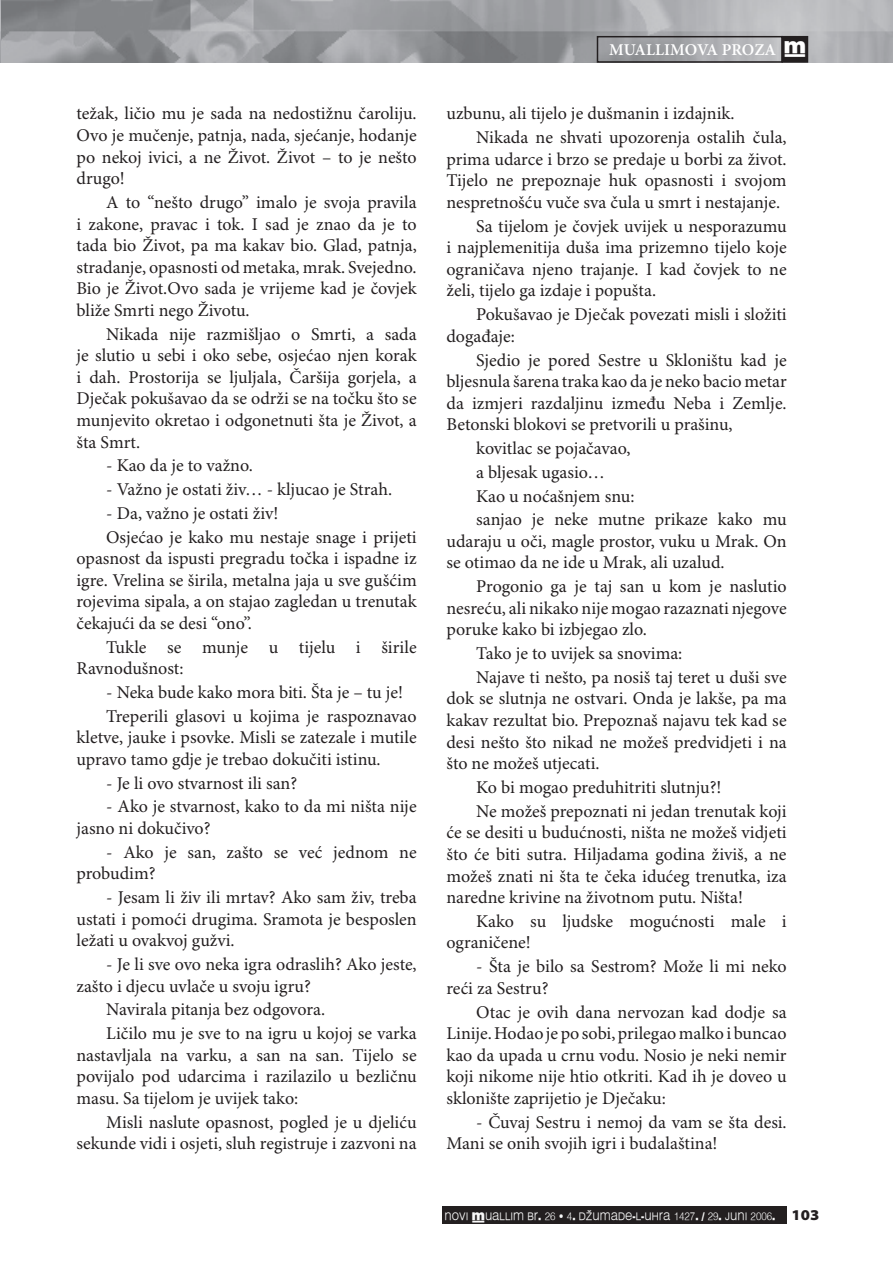
<style>
.page{position:relative;width:893px;height:1263px;background:#fff}
.page>*{position:absolute;margin:0;border:0;box-sizing:border-box;transform-origin:0 0}
.t1{font:18px/21.6px "Minion Pro";color:#231f20}
.t2{font:600 16.5px "Minion Pro";color:#fff}
.t3{font:10.8px "Muallim";color:#f9f9f9;scale:.91 1}
.s1{font-family:"Muallim";font-weight:400}
.s2{font-family:"Myriad Pro";font-weight:900;font-stretch:semi-expanded;font-size:15px;color:#231f20}
</style>
<div class="page">
<img style="left:0;top:0;width:893px;height:62px">
<div style="left:597px;top:36px;width:186px;height:27px;border:2px solid #231f20"></div>
<div style="left:782px;top:37px;width:25px;height:25px;background:#231f20"></div>
<div style="left:781px;top:36px;width:27px;height:27px;border:2px solid #231f20"></div>
<div style="left:442px;top:1205px;width:345px;height:18px;background:#231f20"></div>
<p class="t1" style="left:76px;top:104px;width:342px;text-align:justify">težak, ličio mu je sada na nedostižnu čaroliju.<br>Ovo je mučenje, patnja, nada, sjećanje, hodanje po nekoj ivici, a ne Život. Život – to je nešto drugo!</p>
<p class="t1" style="left:76px;top:192px;width:342px;text-align:justify;text-indent:30px">A to “nešto drugo” imalo je svoja pravila i zakone, pravac i tok. I sad je znao da je to tada bio Život, pa ma kakav bio. Glad, patnja, stradanje, opasnosti od metaka, mrak. Svejedno.<br>Bio je Život.Ovo sada je vrijeme kad je čovjek bliže Smrti nego Životu.</p>
<p class="t1" style="left:76px;top:324px;width:342px;text-align:justify;text-indent:30px">Nikada nije razmišljao o Smrti, a sada je slutio u sebi i oko sebe, osjećao njen korak i dah. Prostorija se ljuljala, Čaršija gorjela, a Dječak pokušavao da se održi se na točku što se munjevito okretao i odgonetnuti šta je Život, a šta Smrt.</p>
<p class="t1" style="left:106px;top:456px;width:148px">- Kao da je to važno.</p>
<p class="t1" style="left:106px;top:479px;width:287px">- Važno je ostati živ… - kljucao je Strah.</p>
<p class="t1" style="left:106px;top:502px;width:312px;line-height:23.7px">- Da, važno je ostati živ!<br>Osjećao je kako mu nestaje snage i prijeti</p>
<p class="t1" style="left:76px;top:548px;width:342px;text-align:justify">opasnost da ispusti pregradu točka i ispadne iz igre. Vrelina se širila, metalna jaja u sve gušćim rojevima sipala, a on stajao zagledan u trenutak čekajući da se desi “ono”.</p>
<p class="t1" style="left:76px;top:637px;width:342px;text-indent:30px">Tukle se munje u tijelu i širile<br>Ravnodušnost:</p>
<p class="t1" style="left:106px;top:681px;width:312px;line-height:23.7px">- Neka bude kako mora biti. Šta je – tu je!<br>Treperili glasovi u kojima je raspoznavao</p>
<p class="t1" style="left:76px;top:727px;width:342px">kletve, jauke i psovke. Misli se zatezale i mutile upravo tamo gdje je trebao dokučiti istinu.</p>
<p class="t1" style="left:106px;top:773px;width:193px">- Je li ovo stvarnost ili san?</p>
<p class="t1" style="left:76px;top:797px;width:342px;text-indent:30px">- Ako je stvarnost, kako to da mi ništa nije jasno ni dokučivo?</p>
<p class="t1" style="left:76px;top:842px;width:342px;text-indent:30px">- Ako je san, zašto se već jednom ne probudim?</p>
<p class="t1" style="left:76px;top:887px;width:342px;text-align:justify;text-indent:30px">- Jesam li živ ili mrtav? Ako sam živ, treba ustati i pomoći drugima. Sramota je besposlen ležati u ovakvoj gužvi.</p>
<p class="t1" style="left:76px;top:954px;width:342px;text-indent:30px">- Je li sve ovo neka igra odraslih? Ako jeste, zašto i djecu uvlače u svoju igru?</p>
<p class="t1" style="left:106px;top:998px;width:312px;line-height:23.7px">Navirala pitanja bez odgovora.<br>Ličilo mu je sve to na igru u kojoj se varka</p>
<p class="t1" style="left:76px;top:1045px;width:342px;text-align:justify">nastavljala na varku, a san na san. Tijelo se povijalo pod udarcima i razilazilo u bezličnu masu. Sa tijelom je uvijek tako:</p>
<p class="t1" style="left:76px;top:1112px;width:342px;text-align:right">Misli naslute opasnost, pogled je u djeliću sekunde vidi i osjeti, sluh registruje i zazvoni na</p>
<p class="t2" style="left:609px;top:39px;width:198px">MUALLIMOVA PROZA <span class="s1">†</span></p>
<p class="t1" style="left:476px;top:102px;width:312px;line-height:23.7px;text-indent:-30px">uzbunu, ali tijelo je dušmanin i izdajnik.<br>Nikada ne shvati upozorenja ostalih čula,</p>
<p class="t1" style="left:446px;top:149px;width:342px;text-align:justify">prima udarce i brzo se predaje u borbi za život.<br>Tijelo ne prepoznaje huk opasnosti i svojom nespretnošću vuče sva čula u smrt i nestajanje.</p>
<p class="t1" style="left:446px;top:216px;width:342px;text-align:justify;text-indent:30px">Sa tijelom je čovjek uvijek u nesporazumu i najplemenitija duša ima prizemno tijelo koje ograničava njeno trajanje. I kad čovjek to ne želi, tijelo ga izdaje i popušta.</p>
<p class="t1" style="left:446px;top:304px;width:342px;text-indent:30px">Pokušavao je Dječak povezati misli i složiti događaje:</p>
<p class="t1" style="left:446px;top:350px;width:342px;text-align:justify;text-indent:30px">Sjedio je pored Sestre u Skloništu kad je bljesnula šarena traka kao da je neko bacio metar da izmjeri razdaljinu između Neba i Zemlje.<br>Betonski blokovi se pretvorili u prašinu,</p>
<p class="t1" style="left:476px;top:437px;width:312px;line-height:23.7px">kovitlac se pojačavao,<br>a bljesak ugasio…<br>Kao u noćašnjem snu:<br>sanjao je neke mutne prikaze kako mu</p>
<p class="t1" style="left:446px;top:531px;width:342px">udaraju u oči, magle prostor, vuku u Mrak. On se otimao da ne ide u Mrak, ali uzalud.</p>
<p class="t1" style="left:446px;top:576px;width:342px;text-align:justify;text-indent:30px">Progonio ga je taj san u kom je naslutio nesreću, ali nikako nije mogao razaznati njegove poruke kako bi izbjegao zlo.</p>
<p class="t1" style="left:476px;top:642px;width:312px;line-height:23.7px">Tako je to uvijek sa snovima:<br>Najave ti nešto, pa nosiš taj teret u duši sve</p>
<p class="t1" style="left:446px;top:689px;width:342px;text-align:justify">dok se slutnja ne ostvari. Onda je lakše, pa ma kakav rezultat bio. Prepoznaš najavu tek kad se desi nešto što nikad ne možeš predvidjeti i na što ne možeš utjecati.</p>
<p class="t1" style="left:476px;top:776px;width:312px;line-height:23.7px">Ko bi mogao preduhitriti slutnju?!<br>Ne možeš prepoznati ni jedan trenutak koji</p>
<p class="t1" style="left:446px;top:822px;width:342px;text-align:justify">će se desiti u budućnosti, ništa ne možeš vidjeti što će biti sutra. Hiljadama godina živiš, a ne možeš znati ni šta te čeka idućeg trenutka, iza naredne krivine na životnom putu. Ništa!</p>
<p class="t1" style="left:446px;top:911px;width:342px;text-indent:30px">Kako su ljudske mogućnosti male i ograničene!</p>
<p class="t1" style="left:446px;top:956px;width:342px;text-indent:30px">- Šta je bilo sa Sestrom? Može li mi neko reći za Sestru?</p>
<p class="t1" style="left:446px;top:1002px;width:342px;text-align:justify;text-indent:30px">Otac je ovih dana nervozan kad dodje sa Linije. Hodao je po sobi, prilegao malko i buncao kao da upada u crnu vodu. Nosio je neki nemir koji nikome nije htio otkriti. Kad ih je doveo u sklonište zaprijetio je Dječaku:</p>
<p class="t1" style="left:446px;top:1112px;width:342px;text-indent:30px">- Čuvaj Sestru i nemoj da vam se šta desi.<br>Mani se onih svojih igri i budalaština!</p>
<p class="t3" style="left:445px;top:1209px;width:413px">NOVI †UALLIM BR. 26 • 4. DŽUMADE-L-UHRA 1427. / 29. JUNI 2006. <span class="s2">103</span></p>
</div>
